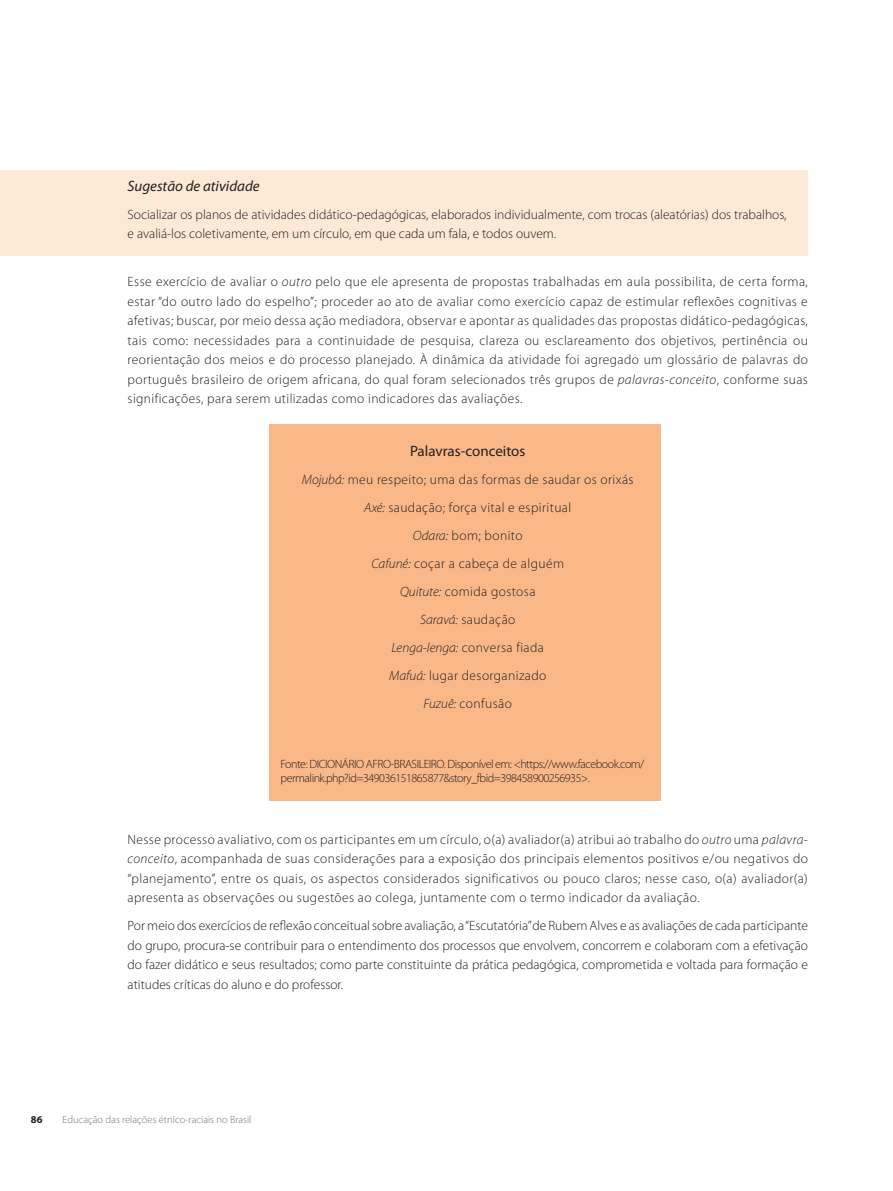
<style>
.page{position:relative;width:893px;height:1191px;background:#fff}
.page>*{position:absolute;margin:0;border:0;box-sizing:border-box;transform-origin:0 0}
.t1{font:italic 15px "Myriad Pro";color:#231f20}
.t2{font:15px "Myriad Pro";color:#231f20}
.t3{font:300 13.5px/19.5px "Myriad Pro";letter-spacing:.025em;color:#231f20;text-align:justify}
.t4{font:300 13.5px/19.5px "Myriad Pro";color:#231f20}
.t5{font:300 12px/14.4px "Myriad Pro";letter-spacing:-.04em;color:#231f20}
.t6{font:300 10.5px "Myriad Pro";color:#76787b}
.t7{font:700 10.5px "Myriad Pro";color:#231f20}
.s1{font-style:italic}
</style>
<div class="page">
<div style="left:269px;top:424px;width:392px;height:376px;background:#fab888"></div>
<div style="left:0;top:170px;width:808px;height:85px;background:#fee8d6"></div>
<p class="t1" style="left:128px;top:177px;width:134px">Sugestão de atividade</p>
<p class="t4" style="left:128px;top:205px;width:661px">Socializar os planos de atividades didático-pedagógicas, elaborados individualmente, com trocas (aleatórias) dos trabalhos, e avaliá-los coletivamente, em um círculo, em que cada um fala, e todos ouvem.</p>
<p class="t3" style="left:128px;top:272px;width:682px">Esse exercício de avaliar o <span class="s1">outro</span> pelo que ele apresenta de propostas trabalhadas em aula possibilita, de certa forma, estar “do outro lado do espelho”; proceder ao ato de avaliar como exercício capaz de estimular reflexões cognitivas e afetivas; buscar, por meio dessa ação mediadora, observar e apontar as qualidades das propostas didático-pedagógicas, tais como: necessidades para a continuidade de pesquisa, clareza ou esclareamento dos objetivos, pertinência ou reorientação dos meios e do processo planejado. À dinâmica da atividade foi agregado um glossário de palavras do português brasileiro de origem africana, do qual foram selecionados três grupos de <span class="s1">palavras-conceito</span>, conforme suas significações, para serem utilizadas como indicadores das avaliações.</p>
<p class="t2" style="left:410px;top:442px;width:117px">Palavras-conceitos</p>
<p class="t3" style="left:302px;top:470px;width:333px"><span class="s1">Mojubá:</span> meu respeito; uma das formas de saudar os orixás</p>
<p class="t3" style="left:364px;top:498px;width:209px"><span class="s1">Axé:</span> saudação; força vital e espiritual</p>
<p class="t3" style="left:413px;top:526px;width:111px"><span class="s1">Odara:</span> bom; bonito</p>
<p class="t3" style="left:371px;top:554px;width:194px"><span class="s1">Cafuné:</span> coçar a cabeça de alguém</p>
<p class="t3" style="left:400px;top:582px;width:137px"><span class="s1">Quitute:</span> comida gostosa</p>
<p class="t3" style="left:420px;top:610px;width:97px"><span class="s1">Saravá:</span> saudação</p>
<p class="t3" style="left:391px;top:638px;width:154px"><span class="s1">Lenga-lenga:</span> conversa fiada</p>
<p class="t3" style="left:389px;top:666px;width:159px"><span class="s1">Mafuá:</span> lugar desorganizado</p>
<p class="t3" style="left:424px;top:694px;width:90px"><span class="s1">Fuzuê:</span> confusão</p>
<p class="t5" style="left:281px;top:756px;width:365px">Fonte: DICIONÁRIO AFRO-BRASILEIRO. Disponível em: &lt;https://www.facebook.com/ permalink.php?id=349036151865877&amp;story_fbid=398458900256935&gt;.</p>
<p class="t3" style="left:128px;top:829px;width:682px">Nesse processo avaliativo, com os participantes em um círculo, o(a) avaliador(a) atribui ao trabalho do <span class="s1">outro</span> uma <span class="s1">palavra&shy;conceito</span>, acompanhada de suas considerações para a exposição dos principais elementos positivos e/ou negativos do “planejamento”, entre os quais, os aspectos considerados significativos ou pouco claros; nesse caso, o(a) avaliador(a) apresenta as observações ou sugestões ao colega, juntamente com o termo indicador da avaliação.</p>
<p class="t3" style="left:128px;top:916px;width:682px">Por meio dos exercícios de reflexão conceitual sobre avaliação, a “Escutatória” de Rubem Alves e as avaliações de cada participante do grupo, procura-se contribuir para o entendimento dos processos que envolvem, concorrem e colaboram com a efetivação do fazer didático e seus resultados; como parte constituinte da prática pedagógica, comprometida e voltada para formação e atitudes críticas do aluno e do professor.</p>
<p class="t7" style="left:31px;top:1112px;width:13px">86</p>
<p class="t6" style="left:63px;top:1114px;width:190px">Educação das relações étnico-raciais no Brasil</p>
</div>
